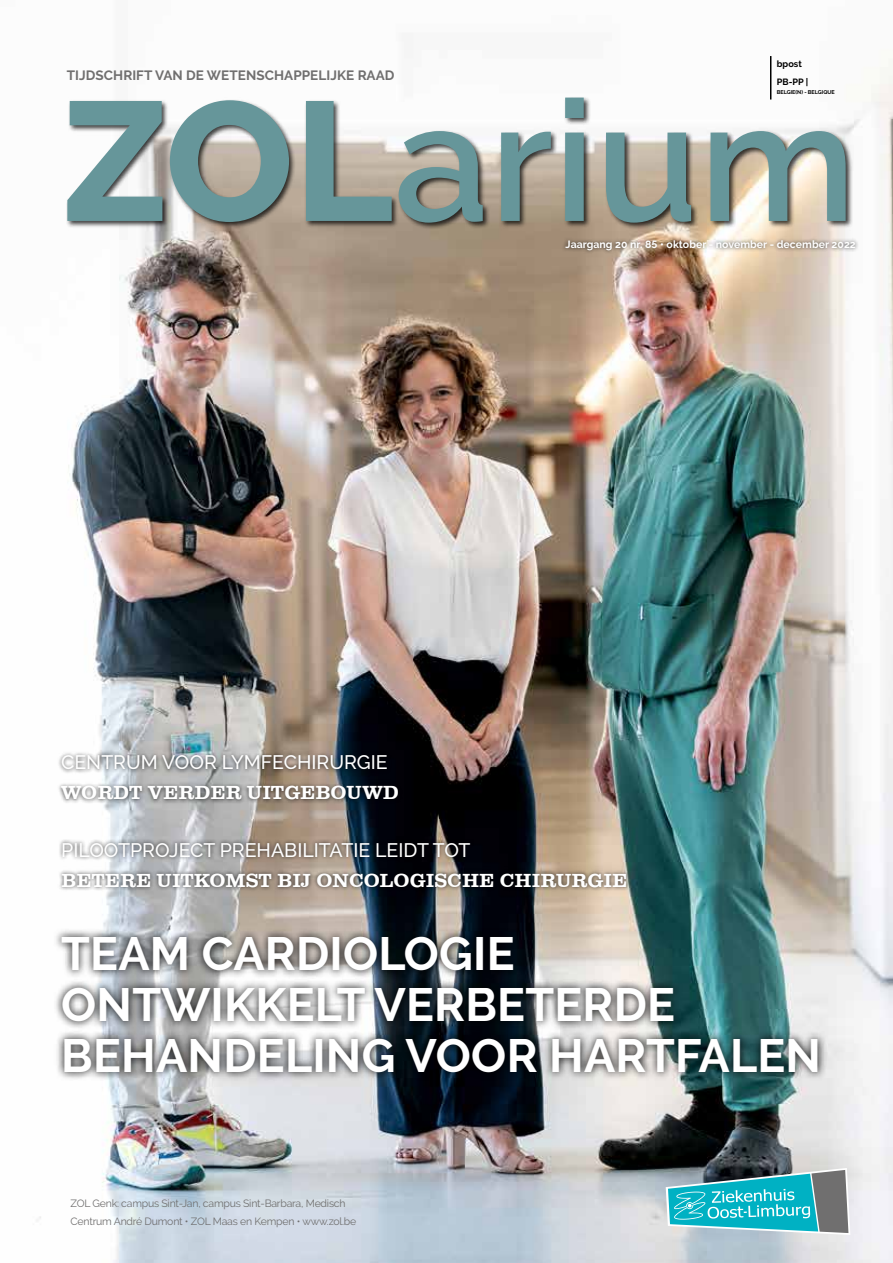
<style>
.page{position:relative;width:893px;height:1263px;background:#fff}
.page>*{position:absolute;margin:0;border:0;box-sizing:border-box;transform-origin:0 0}
.t1{font:600 169.05px "Raleway";letter-spacing:.005em;color:#66969a}
.t2{font:700 46.5px/51px "Raleway";letter-spacing:.005em;color:#fff}
.t3{font:500 19.5px "Raleway";color:#fff}
.t4{font:19.5px "Clarendon";color:#fff}
.t5{font:700 13.5px "Raleway";letter-spacing:.005em;color:#706f6f}
.t6{font:10.5px/18px "Raleway";letter-spacing:-.02em;color:#706f6f}
.t7{font:700 10.5px "Raleway";letter-spacing:.005em;color:#fff}
.t8{font:700 9px/18px "Raleway";color:#000}
.t9{font:700 5.4px "Raleway";color:#000}
.s1{font-weight:800}
</style>
<div class="page">
<img style="left:37px;top:56px;width:856px;height:1207px">
<div style="left:561px;top:236px;width:298px;height:18px;background:#000;opacity:.75"></div>
<div style="left:66px;top:96px;width:787px;height:134px;background:#000;opacity:.75"></div>
<svg style="left:666px;top:1168px;width:184px;height:67px"></svg>
<hr style="left:770px;top:56px;width:1px;height:44px;background:#000">
<img style="left:53px;top:928px;width:773px;height:153px">
<div style="left:57px;top:839px;width:574px;height:53px;background:#000;opacity:.75"></div>
<div style="left:57px;top:751px;width:345px;height:53px;background:#000;opacity:.75"></div>
<p class="t8" style="left:777px;top:55px;width:33px">bpost<br>PB-PP |</p>
<p class="t9" style="left:777px;top:89px;width:59px">BELGIE(N) - BELGIQUE</p>
<p class="t5" style="left:67px;top:68px;width:329px">TIJDSCHRIFT VAN DE WETENSCHAPPELIJKE RAAD</p>
<h1 class="t1" style="left:63px;top:64px;width:795px"><span class="s1">ZOL</span>arium</h1>
<p class="t7" style="left:566px;top:238px;width:292px">Jaargang 20 nr. 85 • oktober - november - december 2022</p>
<h3 class="t3" style="left:61px;top:751px;width:328px">CENTRUM VOOR LYMFECHIRURGIE</h3>
<h3 class="t4" style="left:61px;top:782px;width:339px">WORDT VERDER UITGEBOUWD</h3>
<h3 class="t3" style="left:61px;top:839px;width:411px">PILOOTPROJECT PREHABILITATIE LEIDT TOT</h3>
<h3 class="t4" style="left:61px;top:870px;width:568px">BETERE UITKOMST BIJ ONCOLOGISCHE CHIRURGIE</h3>
<h2 class="t2" style="left:61px;top:928px;width:761px">TEAM CARDIOLOGIE<br>ONTWIKKELT VERBETERDE<br>BEHANDELING VOOR HARTFALEN</h2>
<p class="t6" style="left:71px;top:1194px;width:287px">ZOL Genk: campus Sint-Jan, campus Sint-Barbara, Medisch<br>Centrum André Dumont • ZOL Maas en Kempen • www.zol.be</p>
</div>
